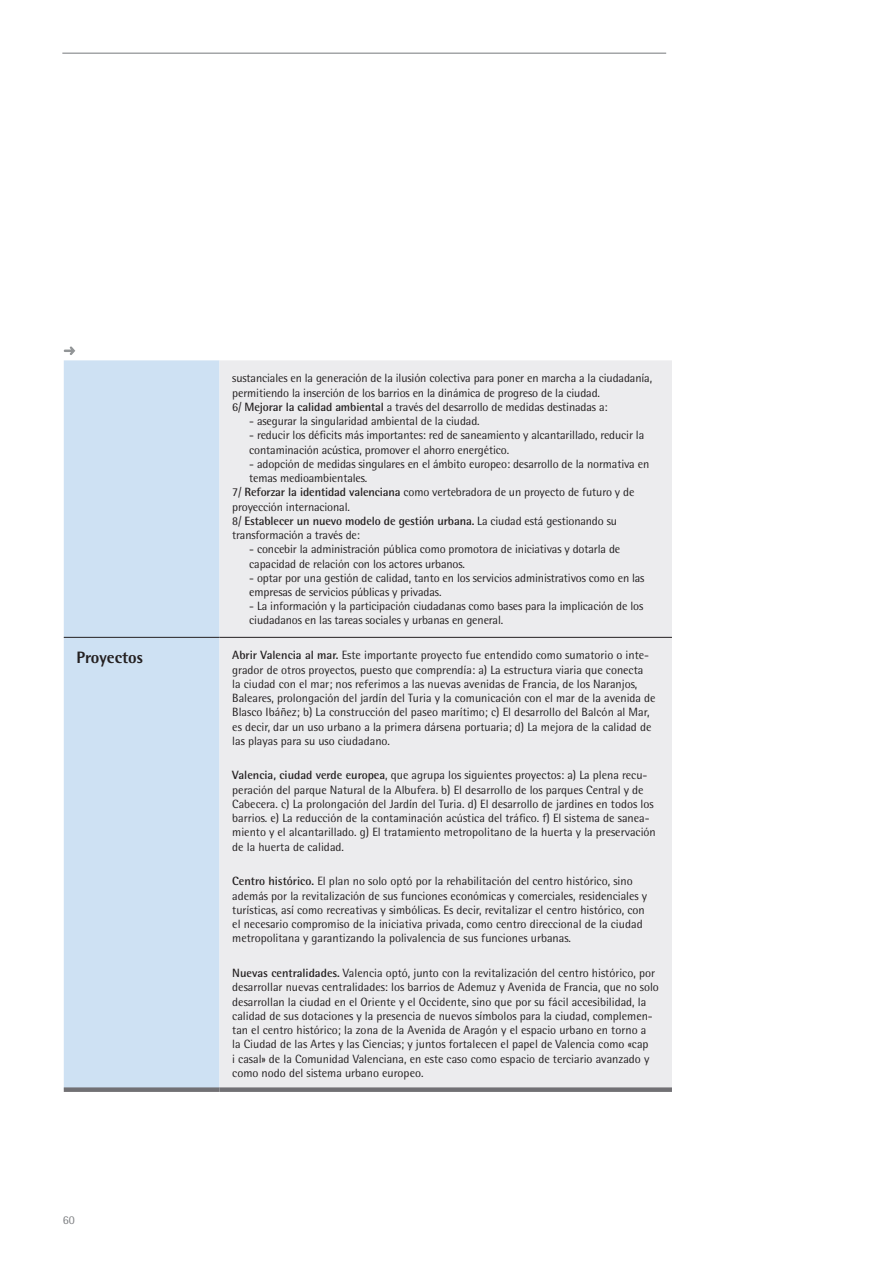
<style>
.page{position:relative;width:893px;height:1263px;background:#fff}
.page>*{position:absolute;margin:0;border:0;box-sizing:border-box;transform-origin:0 0}
.t1{font:800 16.5px "Rotis Semi Sans";color:#231f20}
.t2{font:12px/14.2px "Rotis Semi Sans";color:#231f20}
.t3{font:700 12px "Rotis Semi Sans";letter-spacing:-.01em;color:#231f20}
.t4{font:12px "Rotis Semi Sans";color:#808285}
.s1{font-weight:700}
.s2{font-weight:400}
</style>
<div class="page">
<hr style="left:62px;top:53px;width:604px;height:1px;background:#76787b">
<div style="left:64px;top:360px;width:156px;height:727px;background:#cee1f3"></div>
<div style="left:220px;top:360px;width:452px;height:727px;background:#ececee"></div>
<div style="left:64px;top:1087px;width:156px;height:5px;background:#717074"></div>
<div style="left:220px;top:1087px;width:452px;height:5px;background:#717074"></div>
<hr style="left:64px;top:637px;width:156px;height:1px;background:#231f20">
<hr style="left:220px;top:637px;width:452px;height:1px;background:#231f20">
<svg style="left:64px;top:347px;width:11px;height:8px"></svg>
<p class="t2" style="left:232px;top:371px;width:421px">sustanciales en la generación de la ilusión colectiva para poner en marcha a la ciudadanía, permitiendo la inserción de los barrios en la dinámica de progreso de la ciudad.<br>6/ <span class="s1">Mejorar la calidad ambiental</span> a través del desarrollo de medidas destinadas a:</p>
<p class="t2" style="left:249px;top:414px;width:232px">- asegurar la singularidad ambiental de la ciudad.</p>
<p class="t2" style="left:249px;top:428px;width:396px">- reducir los déficits más importantes: red de saneamiento y alcantarillado, reducir la contaminación acústica, promover el ahorro energético.</p>
<p class="t2" style="left:249px;top:456px;width:401px">- adopción de medidas singulares en el ámbito europeo: desarrollo de la normativa en</p>
<p class="t2" style="left:249px;top:471px;width:120px">temas medioambientales.</p>
<p class="t2" style="left:232px;top:485px;width:404px">7/ <span class="s1">Reforzar la identidad valenciana</span> como vertebradora de un proyecto de futuro y de</p>
<p class="t2" style="left:232px;top:499px;width:119px">proyección internacional.</p>
<p class="t3" style="left:232px;top:513px;width:386px"><span class="s2">8/</span> Establecer un nuevo modelo de gestión urbana. <span class="s2">La ciudad está gestionando su</span></p>
<p class="t2" style="left:232px;top:528px;width:129px">transformación a través de:</p>
<p class="t2" style="left:249px;top:542px;width:373px">- concebir la administración pública como promotora de iniciativas y dotarla de capacidad de relación con los actores urbanos.</p>
<p class="t2" style="left:249px;top:570px;width:397px">- optar por una gestión de calidad, tanto en los servicios administrativos como en las empresas de servicios públicas y privadas.</p>
<p class="t2" style="left:249px;top:599px;width:395px">- La información y la participación ciudadanas como bases para la implicación de los ciudadanos en las tareas sociales y urbanas en general.</p>
<h1 class="t1" style="left:77px;top:647px;width:68px">Proyectos</h1>
<p class="t2" style="left:232px;top:648px;width:425px"><span class="s1">Abrir Valencia al mar.</span> Este importante proyecto fue entendido como sumatorio o inte&shy;grador de otros proyectos, puesto que comprendía: a) La estructura viaria que conecta<br>la ciudad con el mar; nos referimos a las nuevas avenidas de Francia, de los Naranjos, Baleares, prolongación del jardín del Turia y la comunicación con el mar de la avenida de Blasco Ibáñez; b) La construcción del paseo marítimo; c) El desarrollo del Balcón al Mar, es decir, dar un uso urbano a la primera dársena portuaria; d) La mejora de la calidad de las playas para su uso ciudadano.</p>
<p class="t2" style="left:232px;top:768px;width:425px"><span class="s1">Valencia, ciudad verde europea</span>, que agrupa los siguientes proyectos: a) La plena recu&shy;peración del parque Natural de la Albufera. b) El desarrollo de los parques Central y de Cabecera. c) La prolongación del Jardín del Turia. d) El desarrollo de jardines en todos los barrios. e) La reducción de la contaminación acústica del tráfico. f) El sistema de sanea&shy;miento y el alcantarillado. g) El tratamiento metropolitano de la huerta y la preservación de la huerta de calidad.</p>
<p class="t2" style="left:232px;top:874px;width:416px"><span class="s1">Centro histórico.</span> El plan no solo optó por la rehabilitación del centro histórico, sino además por la revitalización de sus funciones económicas y comerciales, residenciales y turísticas, así como recreativas y simbólicas. Es decir, revitalizar el centro histórico, con el necesario compromiso de la iniciativa privada, como centro direccional de la ciudad metropolitana y garantizando la polivalencia de sus funciones urbanas.</p>
<p class="t2" style="left:232px;top:966px;width:428px"><span class="s1">Nuevas centralidades.</span> Valencia optó, junto con la revitalización del centro histórico, por desarrollar nuevas centralidades: los barrios de Ademuz y Avenida de Francia, que no solo desarrollan la ciudad en el Oriente y el Occidente, sino que por su fácil accesibilidad, la calidad de sus dotaciones y la presencia de nuevos símbolos para la ciudad, complemen&shy;tan el centro histórico; la zona de la Avenida de Aragón y el espacio urbano en torno a<br>la Ciudad de las Artes y las Ciencias; y juntos fortalecen el papel de Valencia como «cap<br>i casal» de la Comunidad Valenciana, en este caso como espacio de terciario avanzado y como nodo del sistema urbano europeo.</p>
<p class="t4" style="left:63px;top:1213px;width:14px">60</p>
</div>
